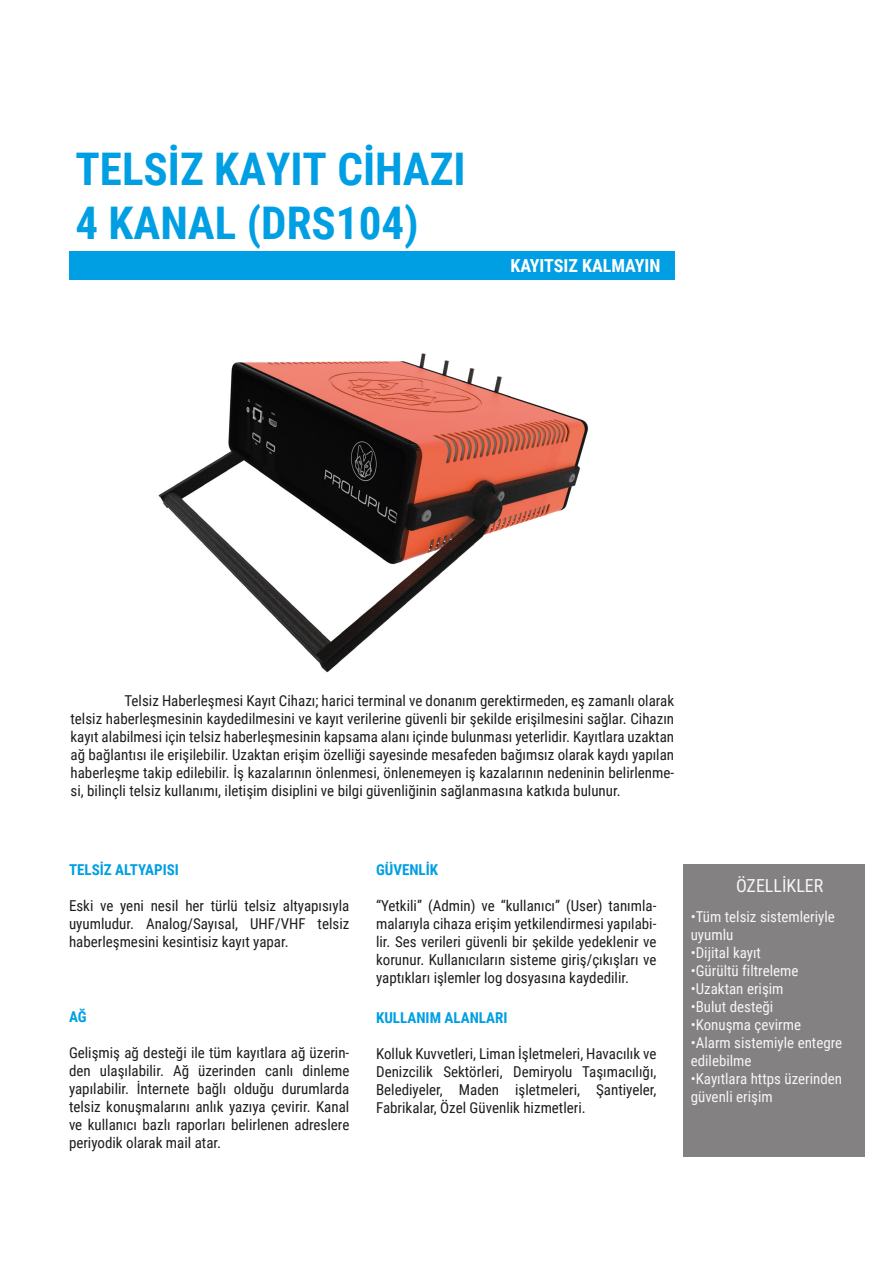
<style>
.page{position:relative;width:893px;height:1263px;background:#fff}
.page>*{position:absolute;margin:0;border:0;box-sizing:border-box;transform-origin:0 0}
.t1{font:700 45px/54px "Roboto Condensed";color:#009fe3}
.t2{font:700 18px "Roboto Condensed";color:#fff}
.t3{font:18px "Roboto Condensed";color:#f6f6f6}
.t4{font:15px/18px "Roboto Condensed";color:#1d1d1b;text-align:justify}
.t5{font:15px/18px "Roboto Condensed";color:#f6f6f6}
.t6{font:700 15px "Roboto Condensed";color:#009fe3}
</style>
<div class="page">
<img style="left:158px;top:353px;width:431px;height:320px">
<div style="left:69px;top:251px;width:605px;height:29px;background:#009fe3"></div>
<div style="left:683px;top:864px;width:182px;height:293px;background:#838181"></div>
<h1 class="t1" style="left:76px;top:140px;width:392px">TELSİZ KAYIT CİHAZI<br>4 KANAL (DRS104)</h1>
<p class="t2" style="left:510px;top:253px;width:151px">KAYITSIZ KALMAYIN</p>
<p class="t4" style="left:71px;top:691px;width:605px;text-indent:54px">Telsiz Haberleşmesi Kayıt Cihazı; harici terminal ve donanım gerektirmeden, eş zamanlı olarak telsiz haberleşmesinin kaydedilmesini ve kayıt verilerine güvenli bir şekilde erişilmesini sağlar. Cihazın kayıt alabilmesi için telsiz haberleşmesinin kapsama alanı içinde bulunması yeterlidir. Kayıtlara uzaktan ağ bağlantısı ile erişilebilir. Uzaktan erişim özelliği sayesinde mesafeden bağımsız olarak kaydı yapılan haberleşme takip edilebilir. İş kazalarının önlenmesi, önlenemeyen iş kazalarının nedeninin belirlenme&shy;si, bilinçli telsiz kullanımı, iletişim disiplini ve bilgi güvenliğinin sağlanmasına katkıda bulunur.</p>
<p class="t6" style="left:69px;top:859px;width:111px">TELSİZ ALTYAPISI</p>
<p class="t4" style="left:69px;top:896px;width:282px">Eski ve yeni nesil her türlü telsiz altyapısıyla uyumludur. Analog/Sayısal, UHF/VHF telsiz haberleşmesini kesintisiz kayıt yapar.</p>
<p class="t6" style="left:69px;top:1006px;width:19px">AĞ</p>
<p class="t4" style="left:69px;top:1043px;width:282px">Gelişmiş ağ desteği ile tüm kayıtlara ağ üzerin&shy;den ulaşılabilir. Ağ üzerinden canlı dinleme yapılabilir. İnternete bağlı olduğu durumlarda telsiz konuşmalarını anlık yazıya çevirir. Kanal ve kullanıcı bazlı raporları belirlenen adreslere periyodik olarak mail atar.</p>
<p class="t6" style="left:376px;top:859px;width:64px">GÜVENLİK</p>
<p class="t4" style="left:376px;top:896px;width:282px">“Yetkili” (Admin) ve “kullanıcı” (User) tanımla&shy;malarıyla cihaza erişim yetkilendirmesi yapılabi&shy;lir. Ses verileri güvenli bir şekilde yedeklenir ve korunur. Kullanıcıların sisteme giriş/çıkışları ve yaptıkları işlemler log dosyasına kaydedilir.</p>
<p class="t6" style="left:376px;top:1007px;width:133px">KULLANIM ALANLARI</p>
<p class="t4" style="left:376px;top:1044px;width:282px">Kolluk Kuvvetleri, Liman İşletmeleri, Havacılık ve Denizcilik Sektörleri, Demiryolu Taşımacılığı, Belediyeler, Maden işletmeleri, Şantiyeler, Fabrikalar, Özel Güvenlik hizmetleri.</p>
<p class="t3" style="left:736px;top:873px;width:89px">ÖZELLİKLER</p>
<p class="t5" style="left:691px;top:907px;width:146px">•Tüm telsiz sistemleriyle uyumlu</p>
<p class="t5" style="left:691px;top:943px;width:72px">•Dijital kayıt</p>
<p class="t5" style="left:691px;top:961px;width:109px">•Gürültü filtreleme</p>
<p class="t5" style="left:691px;top:979px;width:94px">•Uzaktan erişim</p>
<p class="t5" style="left:691px;top:997px;width:84px">•Bulut desteği</p>
<p class="t5" style="left:691px;top:1015px;width:112px">•Konuşma çevirme</p>
<p class="t5" style="left:691px;top:1033px;width:153px">•Alarm sistemiyle entegre edilebilme</p>
<p class="t5" style="left:691px;top:1069px;width:153px">•Kayıtlara https üzerinden güvenli erişim</p>
</div>
